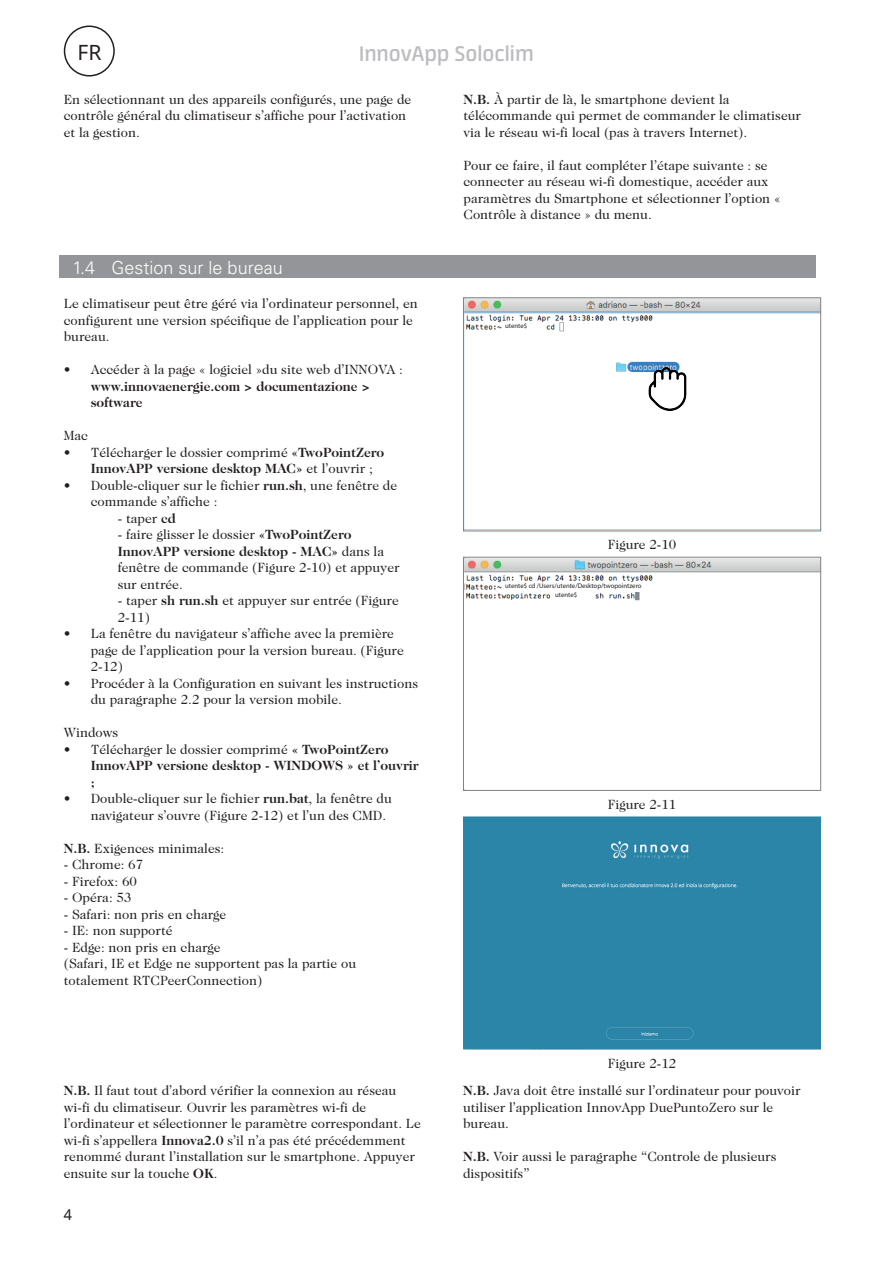
<style>
.page{position:relative;width:893px;height:1263px;background:#fff}
.page>*{position:absolute;margin:0;border:0;box-sizing:border-box;transform-origin:0 0}
.t1{font:600 24px "Neuron";color:#bcbdc0}
.t2{font:21px "Noto Sans";color:#231f20}
.t3{font:300 18px "Univers";color:#fff}
.t4{font:15px "Noto Sans";color:#231f20}
.t5{font:13.5px/16.5px "Caslon Two Twenty Four";color:#231f20}
.t6{font:700 13.5px/16.5px "Caslon Two Twenty Four";color:#231f20}
.t7{font:6.75px/8.9px "Myriad Pro";color:#231f20}
.s1{font-weight:700}
.s2{font-weight:400}
</style>
<div class="page">
<div style="left:64px;top:26px;width:51px;height:51px;border:2px solid #231f20;border-radius:50%"></div>
<div style="left:60px;top:255px;width:756px;height:23px;background:#939598"></div>
<div style="left:463px;top:817px;width:358px;height:233px;background:#2a85a8"></div>
<img style="left:465px;top:299px;width:354px;height:112px">
<div style="left:463px;top:297px;width:358px;height:234px;border:1px solid #808285"></div>
<img style="left:465px;top:559px;width:354px;height:42px">
<div style="left:463px;top:557px;width:358px;height:234px;border:1px solid #808285"></div>
<img style="left:646px;top:367px;width:43px;height:43px">
<div style="left:505px;top:583px;width:215px;height:9px;background:#fff"></div>
<div style="left:555px;top:592px;width:37px;height:9px;background:#fff"></div>
<div style="left:505px;top:323px;width:37px;height:9px;background:#fff"></div>
<h2 class="t2" style="left:77px;top:38px;width:25px">FR</h2>
<h1 class="t1" style="left:359px;top:40px;width:176px">InnovApp Soloclim</h1>
<p class="t5" style="left:64px;top:91px;width:349px">En sélectionnant un des appareils configurés, une page de contrôle général du climatiseur s’affiche pour l’activation et la gestion.</p>
<p class="t5" style="left:463px;top:91px;width:339px"><span class="s1">N.B.</span> À partir de là, le smartphone devient la télécommande qui permet de commander le climatiseur via le réseau wi-fi local (pas à travers Internet).</p>
<p class="t5" style="left:463px;top:157px;width:319px">Pour ce faire, il faut compléter l’étape suivante : se connecter au réseau wi-fi domestique, accéder aux paramètres du Smartphone et sélectionner l’option « Contrôle à distance » du menu.</p>
<h3 class="t3" style="left:73px;top:256px;width:24px">1.4</h3>
<h3 class="t3" style="left:112px;top:256px;width:173px">Gestion sur le bureau</h3>
<p class="t5" style="left:64px;top:295px;width:356px">Le climatiseur peut être géré via l’ordinateur personnel, en configurent une version spécifique de l’application pour le bureau.</p>
<p class="t5" style="left:64px;top:361px;width:341px">• Accéder à la page « logiciel »du site web d’INNOVA :</p>
<p class="t6" style="left:91px;top:378px;width:280px">www.innovaenergie.com &gt; documentazione &gt; software</p>
<p class="t5" style="left:64px;top:427px;width:26px">Mac</p>
<p class="t5" style="left:91px;top:444px;width:295px;text-indent:-27px">• Télécharger le dossier comprimé <span class="s1">«TwoPointZero<br>InnovAPP versione desktop MAC»</span> et l’ouvrir ;</p>
<p class="t5" style="left:91px;top:477px;width:308px;text-indent:-27px">• Double-cliquer sur le fichier <span class="s1">run.sh</span>, une fenêtre de commande s’affiche :</p>
<p class="t5" style="left:118px;top:510px;width:59px">- taper <span class="s1">cd</span></p>
<p class="t5" style="left:118px;top:526px;width:283px">- faire glisser le dossier <span class="s1">«TwoPointZero InnovAPP versione desktop - MAC»</span> dans la fenêtre de commande (Figure 2-10) et appuyer sur entrée.</p>
<p class="t5" style="left:118px;top:592px;width:283px">- taper <span class="s1">sh run.sh</span> et appuyer sur entrée (Figure<br>2-11)</p>
<p class="t5" style="left:91px;top:625px;width:315px;text-indent:-27px">• La fenêtre du navigateur s’affiche avec la première page de l’application pour la version bureau. (Figure<br>2-12)</p>
<p class="t5" style="left:91px;top:675px;width:329px;text-indent:-27px">• Procéder à la Configuration en suivant les instructions du paragraphe 2.2 pour la version mobile.</p>
<p class="t5" style="left:64px;top:724px;width:56px">Windows</p>
<p class="t6" style="left:91px;top:741px;width:329px;text-indent:-27px"><span class="s2">• Télécharger le dossier comprimé</span> « TwoPointZero<br>InnovAPP versione desktop - WINDOWS » et l’ouvrir ;</p>
<p class="t5" style="left:91px;top:790px;width:303px;text-indent:-27px">• Double-cliquer sur le fichier <span class="s1">run.bat</span>, la fenêtre du navigateur s’ouvre (Figure 2-12) et l’un des CMD.</p>
<p class="t5" style="left:64px;top:840px;width:162px"><span class="s1">N.B.</span> Exigences minimales:</p>
<p class="t5" style="left:64px;top:856px;width:81px">- Chrome: 67</p>
<p class="t5" style="left:64px;top:873px;width:75px">- Firefox: 60</p>
<p class="t5" style="left:64px;top:889px;width:69px">- Opéra: 53</p>
<p class="t5" style="left:64px;top:906px;width:164px">- Safari: non pris en charge</p>
<p class="t5" style="left:64px;top:922px;width:110px">- IE: non supporté</p>
<p class="t5" style="left:64px;top:939px;width:294px">- Edge: non pris en charge<br>(Safari, IE et Edge ne supportent pas la partie ou totalement RTCPeerConnection)</p>
<p class="t7" style="left:505px;top:322px;width:24px">utente$</p>
<p class="t5" style="left:608px;top:536px;width:70px">Figure 2-10</p>
<p class="t7" style="left:555px;top:581px;width:88px;text-indent:-50px">utente$ cd /Users/utente/Desktop/twopointzero utente$</p>
<p class="t5" style="left:608px;top:796px;width:70px">Figure 2-11</p>
<p class="t5" style="left:608px;top:1055px;width:70px">Figure 2-12</p>
<p class="t5" style="left:64px;top:1082px;width:359px"><span class="s1">N.B.</span> Il faut tout d’abord vérifier la connexion au réseau wi-fi du climatiseur. Ouvrir les paramètres wi-fi de l’ordinateur et sélectionner le paramètre correspondant. Le wi-fi s’appellera <span class="s1">Innova2.0</span> s’il n’a pas été précédemment renommé durant l’installation sur le smartphone. Appuyer ensuite sur la touche <span class="s1">OK</span>.</p>
<p class="t5" style="left:463px;top:1082px;width:339px"><span class="s1">N.B.</span> Java doit être installé sur l’ordinateur pour pouvoir utiliser l’application InnovApp DuePuntoZero sur le bureau.</p>
<p class="t5" style="left:463px;top:1148px;width:315px"><span class="s1">N.B.</span> Voir aussi le paragraphe “Controle de plusieurs dispositifs”</p>
<p class="t4" style="left:64px;top:1205px;width:10px">4</p>
</div>
